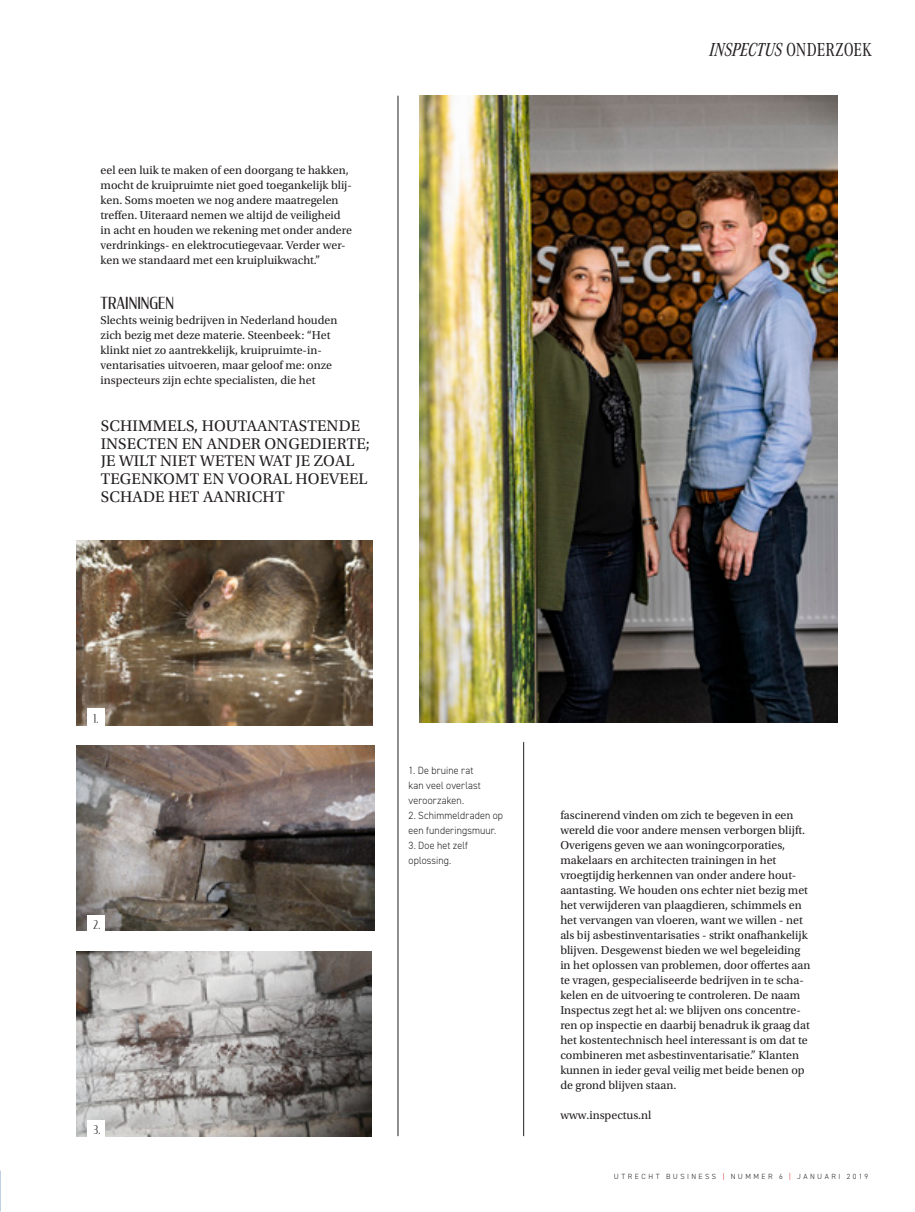
<style>
.page{position:relative;width:915px;height:1212px;background:#fff}
.page>*{position:absolute;margin:0;border:0;box-sizing:border-box;transform-origin:0 0}
.t1{font:italic 19.5px "Corporate A Cond Pro";color:#231f20}
.Tussenkop{font:16.5px "Condor Cond";letter-spacing:.005em;color:#231f20}
.streamer_utopia{font:16.2px/17.9px "Utopia Std";letter-spacing:.01em;color:#231f20}
.platte_tekst{font:12px/15px "Utopia Std";color:#231f20}
.kadertekst_condor{font:300 12px "Condor Cond";color:#231f20;scale:.95 1}
.fotbijschrift_dinn{font:300 10.5px/15px "DIN2014";letter-spacing:.015em;color:#231f20;scale:.95 1}
.t2{font:300 7.5px "DIN2014";letter-spacing:.325em;color:#231f20}
.s1{font-style:normal}
.s2{color:#d81c23}
</style>
<div class="page">
<img style="left:77px;top:540px;width:296px;height:185px">
<img style="left:77px;top:951px;width:295px;height:185px">
<img style="left:77px;top:746px;width:297px;height:184px">
<img style="left:419px;top:96px;width:418px;height:627px">
<hr style="left:397px;top:96px;width:1px;height:1040px;background:#231f20">
<hr style="left:523px;top:742px;width:1px;height:394px;background:#231f20">
<div style="left:87px;top:709px;width:17px;height:17px;background:#fff"></div>
<div style="left:87px;top:915px;width:17px;height:17px;background:#fff"></div>
<div style="left:87px;top:1120px;width:17px;height:17px;background:#fff"></div>
<p class="platte_tekst" style="left:101px;top:163px;width:253px">eel een luik te maken of een doorgang te hakken, mocht de kruipruimte niet goed toegankelijk blij&shy;ken. Soms moeten we nog andere maatregelen treffen. Uiteraard nemen we altijd de veiligheid in acht en houden we rekening met onder andere verdrinkings- en elektrocutiegevaar. Verder wer&shy;ken we standaard met een kruipluikwacht.”</p>
<p class="Tussenkop" style="left:101px;top:293px;width:75px">TRAININGEN</p>
<p class="platte_tekst" style="left:101px;top:313px;width:238px">Slechts weinig bedrijven in Nederland houden zich bezig met deze materie. Steenbeek: “Het klinkt niet zo aantrekkelijk, kruipruimte-in&shy;ventarisaties uitvoeren, maar geloof me: onze inspecteurs zijn echte specialisten, die het</p>
<p class="streamer_utopia" style="left:101px;top:417px;width:270px">SCHIMMELS, HOUTAANTASTENDE<br>INSECTEN EN ANDER ONGEDIERTE;<br>JE WILT NIET WETEN WAT JE ZOAL<br>TEGENKOMT EN VOORAL HOEVEEL<br>SCHADE HET AANRICHT</p>
<p class="t1" style="left:709px;top:36px;width:165px">INSPECTUS <span class="s1">ONDERZOEK</span></p>
<p class="kadertekst_condor" style="left:94px;top:711px;width:7px">1.</p>
<p class="kadertekst_condor" style="left:94px;top:917px;width:9px">2.</p>
<p class="kadertekst_condor" style="left:94px;top:1122px;width:9px">3.</p>
<p class="fotbijschrift_dinn" style="left:408px;top:763px;width:78px">1. De bruine rat kan veel overlast veroorzaken.</p>
<p class="fotbijschrift_dinn" style="left:408px;top:808px;width:101px">2. Schimmeldraden op een funderingsmuur.</p>
<p class="fotbijschrift_dinn" style="left:408px;top:838px;width:64px">3. Doe het zelf oplossing.</p>
<p class="platte_tekst" style="left:560px;top:808px;width:251px">fascinerend vinden om zich te begeven in een wereld die voor andere mensen verborgen blijft.<br>Overigens geven we aan woningcorporaties, makelaars en architecten trainingen in het vroegtijdig herkennen van onder andere hout&shy;aantasting. We houden ons echter niet bezig met het verwijderen van plaagdieren, schimmels en het vervangen van vloeren, want we willen - net als bij asbestinventarisaties - strikt onafhankelijk blijven. Desgewenst bieden we wel begeleiding in het oplossen van problemen, door offertes aan te vragen, gespecialiseerde bedrijven in te scha&shy;kelen en de uitvoering te controleren. De naam Inspectus zegt het al: we blijven ons concentre&shy;ren op inspectie en daarbij benadruk ik graag dat het kostentechnisch heel interessant is om dat te combineren met asbestinventarisatie.” Klanten kunnen in ieder geval veilig met beide benen op de grond blijven staan.</p>
<p class="platte_tekst" style="left:560px;top:1108px;width:93px">www.inspectus.nl</p>
<p class="t2" style="left:613px;top:1172px;width:256px">UTRECHT BUSINESS <span class="s2">|</span> NUMMER 6 <span class="s2">|</span> JANUARI 2019</p>
</div>
